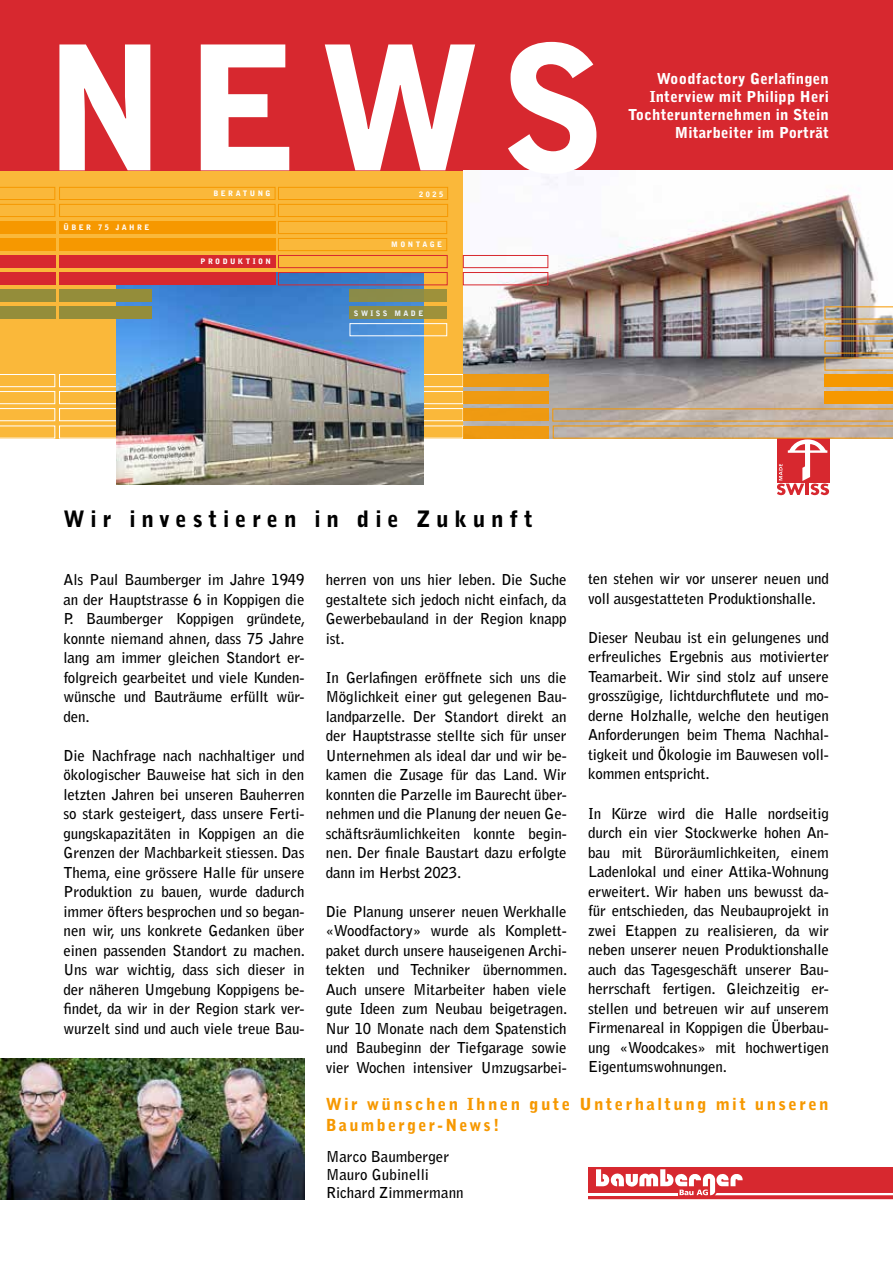
<style>
.page{position:relative;width:893px;height:1263px;background:#fff}
.page>*{position:absolute;margin:0;border:0;box-sizing:border-box;transform-origin:0 0}
.t1{font:900 171.45px "Bell Gothic Std";color:#fff}
.t2{font:900 22.5px "Bell Gothic Std";letter-spacing:.26em;color:#000}
.t3{font:900 16.5px/21px "Bell Gothic Std";letter-spacing:.14em;color:#f69800}
.t4{font:700 15px/19.5px "Bell Gothic Std";letter-spacing:-.01em;color:#000;text-align:justify}
.t5{font:900 15px/18px "Bell Gothic Std";letter-spacing:.015em;color:#fff;text-align:right}
.t6{font:900 7.5px "Bell Gothic Std";letter-spacing:.325em;color:#fff}
</style>
<div class="page">
<div style="left:0;top:170px;width:893px;height:268px;background:#fab83a"></div>
<div style="left:0;top:0;width:893px;height:170px;background:#d7282f"></div>
<img style="left:463px;top:170px;width:430px;height:268px">
<div style="left:0;top:289px;width:55px;height:13px;background:#948d3a"></div>
<div style="left:278px;top:187px;width:170px;height:13px;border:1px solid #f69800"></div>
<div style="left:59px;top:187px;width:216px;height:13px;border:1px solid #f69800"></div>
<div style="left:59px;top:374px;width:404px;height:13px;border:1px solid #fff"></div>
<div style="left:0;top:306px;width:55px;height:13px;background:#948d3a"></div>
<div style="left:278px;top:204px;width:170px;height:13px;border:1px solid #f69800"></div>
<div style="left:59px;top:204px;width:216px;height:13px;border:1px solid #f69800"></div>
<svg style="left:0;top:187px;width:55px;height:30px"></svg>
<div style="left:59px;top:391px;width:404px;height:13px;border:1px solid #fff"></div>
<div style="left:59px;top:221px;width:216px;height:13px;background:#f69800"></div>
<div style="left:278px;top:255px;width:169px;height:13px;border:1px solid #d7282f"></div>
<div style="left:463px;top:255px;width:85px;height:13px;border:1px solid #d7282f"></div>
<div style="left:59px;top:408px;width:404px;height:13px;border:1px solid #fff"></div>
<div style="left:59px;top:238px;width:216px;height:13px;background:#f69800"></div>
<svg style="left:0;top:374px;width:55px;height:64px"></svg>
<div style="left:59px;top:255px;width:216px;height:13px;background:#d7282f"></div>
<div style="left:0;top:255px;width:55px;height:13px;background:#d7282f"></div>
<div style="left:278px;top:221px;width:169px;height:13px;border:1px solid #f69800"></div>
<div style="left:0;top:272px;width:55px;height:13px;background:#d7282f"></div>
<div style="left:278px;top:238px;width:169px;height:13px;border:1px solid #f69800"></div>
<img style="left:117px;top:273px;width:307px;height:212px">
<div style="left:350px;top:323px;width:97px;height:13px;border:1px solid #fff"></div>
<svg style="left:350px;top:306px;width:97px;height:13px"></svg>
<svg style="left:350px;top:289px;width:97px;height:13px"></svg>
<div style="left:825px;top:375px;width:68px;height:12px;background:#f69800"></div>
<div style="left:463px;top:374px;width:85px;height:13px;background:#ee9a11"></div>
<div style="left:463px;top:408px;width:85px;height:13px;background:#ef9a11"></div>
<div style="left:463px;top:391px;width:85px;height:13px;background:#ee9a11"></div>
<div style="left:825px;top:392px;width:68px;height:12px;background:#f69800"></div>
<img style="left:825px;top:307px;width:68px;height:63px">
<svg style="left:553px;top:409px;width:340px;height:86px"></svg>
<div style="left:463px;top:426px;width:85px;height:12px;background:#ef9a11"></div>
<svg style="left:588px;top:1167px;width:305px;height:32px"></svg>
<hr style="left:588px;top:1193px;width:89px;height:2px;background:#fff">
<img style="left:0;top:1059px;width:304px;height:140px">
<div style="left:59px;top:272px;width:216px;height:13px;background:#d7282f"></div>
<div style="left:59px;top:289px;width:93px;height:13px;background:#948d3a"></div>
<div style="left:59px;top:306px;width:93px;height:13px;background:#948d3a"></div>
<div style="left:278px;top:272px;width:169px;height:13px;border:1px solid #d7282f"></div>
<div style="left:463px;top:272px;width:85px;height:13px;border:1px solid #d7282f"></div>
<div style="left:0;top:221px;width:55px;height:13px;background:#f69800"></div>
<div style="left:0;top:238px;width:55px;height:13px;background:#f69800"></div>
<h1 class="t1" style="left:43px;top:9px;width:563px">NEWS</h1>
<p class="t6" style="left:64px;top:223px;width:88px">ÜBER 75 JAHRE</p>
<p class="t6" style="left:213px;top:189px;width:59px">BERATUNG</p>
<p class="t6" style="left:419px;top:190px;width:25px">2025</p>
<p class="t6" style="left:201px;top:257px;width:72px">PRODUKTION</p>
<p class="t6" style="left:391px;top:240px;width:52px">MONTAGE</p>
<p class="t6" style="left:354px;top:309px;width:71px">SWISS MADE</p>
<p class="t5" style="left:628px;top:70px;width:202px">Woodfactory Gerlafingen<br>Interview mit Philipp Heri<br>Tochterunternehmen in Stein<br>Mitarbeiter im Porträt</p>
<h2 class="t2" style="left:64px;top:505px;width:471px">Wir investieren in die Zukunft</h2>
<p class="t4" style="left:64px;top:570px;width:243px">Als Paul Baumberger im Jahre 1949 an der Hauptstrasse 6 in Koppigen die P. Baumberger Koppigen gründete, konnte niemand ahnen, dass 75 Jahre lang am immer gleichen Standort er&shy;folgreich gearbeitet und viele Kunden&shy;wünsche und Bauträume erfüllt wür&shy;den.</p>
<p class="t4" style="left:64px;top:746px;width:243px">Die Nachfrage nach nachhaltiger und ökologischer Bauweise hat sich in den letzten Jahren bei unseren Bauherren so stark gesteigert, dass unsere Ferti&shy;gungskapazitäten in Koppigen an die Grenzen der Machbarkeit stiessen. Das Thema, eine grössere Halle für unsere Produktion zu bauen, wurde dadurch immer öfters besprochen und so began&shy;nen wir, uns konkrete Gedanken über einen passenden Standort zu machen.<br>Uns war wichtig, dass sich dieser in der näheren Umgebung Koppigens be&shy;findet, da wir in der Region stark ver&shy;wurzelt sind und auch viele treue Bau-</p>
<p class="t4" style="left:326px;top:570px;width:242px">herren von uns hier leben. Die Suche gestaltete sich jedoch nicht einfach, da Gewerbebauland in der Region knapp ist.</p>
<p class="t4" style="left:326px;top:668px;width:242px">In Gerlafingen eröffnete sich uns die Möglichkeit einer gut gelegenen Bau&shy;landparzelle. Der Standort direkt an der Hauptstrasse stellte sich für unser Unternehmen als ideal dar und wir be&shy;kamen die Zusage für das Land. Wir konnten die Parzelle im Baurecht über&shy;nehmen und die Planung der neuen Ge&shy;schäftsräumlichkeiten konnte begin&shy;nen. Der finale Baustart dazu erfolgte dann im Herbst 2023.</p>
<p class="t4" style="left:326px;top:902px;width:243px">Die Planung unserer neuen Werkhalle «Woodfactory» wurde als Komplett&shy;paket durch unsere hauseigenen Archi&shy;tekten und Techniker übernommen.<br>Auch unsere Mitarbeiter haben viele gute Ideen zum Neubau beigetragen.<br>Nur 10 Monate nach dem Spatenstich und Baubeginn der Tiefgarage sowie vier Wochen intensiver Umzugsarbei-</p>
<p class="t4" style="left:588px;top:569px;width:242px">ten stehen wir vor unserer neuen und voll ausgestatteten Produktionshalle.</p>
<p class="t4" style="left:588px;top:628px;width:242px">Dieser Neubau ist ein gelungenes und erfreuliches Ergebnis aus motivierter Teamarbeit. Wir sind stolz auf unsere grosszügige, lichtdurchflutete und mo&shy;derne Holzhalle, welche den heutigen Anforderungen beim Thema Nachhal&shy;tigkeit und Ökologie im Bauwesen voll&shy;kommen entspricht.</p>
<p class="t4" style="left:588px;top:803px;width:242px">In Kürze wird die Halle nordseitig durch ein vier Stockwerke hohen An&shy;bau mit Büroräumlichkeiten, einem Ladenlokal und einer Attika-Wohnung erweitert. Wir haben uns bewusst da&shy;für entschieden, das Neubauprojekt in zwei Etappen zu realisieren, da wir neben unserer neuen Produktionshalle auch das Tagesgeschäft unserer Bau&shy;herrschaft fertigen. Gleichzeitig er&shy;stellen und betreuen wir auf unserem Firmenareal in Koppigen die Überbau&shy;ung «Woodcakes» mit hochwertigen Eigentumswohnungen.</p>
<p class="t3" style="left:326px;top:1094px;width:504px">Wir wünschen Ihnen gute Unterhaltung mit unseren<br>Baumberger-News!</p>
<p class="t4" style="left:326px;top:1147px;width:139px;line-height:18px;text-align:left">Marco Baumberger<br>Mauro Gubinelli<br>Richard Zimmermann</p>
</div>
